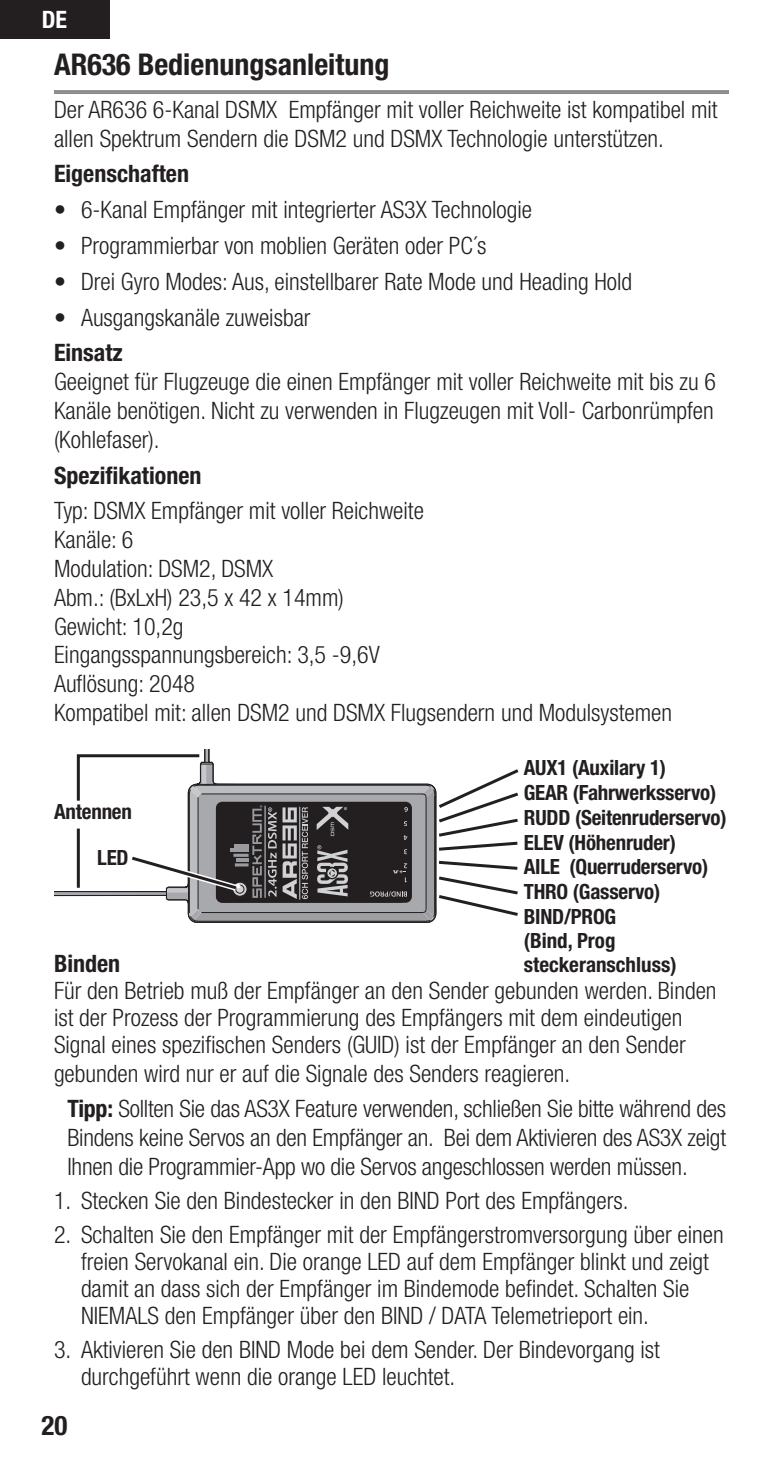
<style>
.page{position:relative;width:783px;height:1458px;background:#fff}
.page>*{position:absolute;margin:0;border:0;box-sizing:border-box;transform-origin:0 0}
.t1{font:700 condensed 30px "Helvetica Neue LT Std";color:#231f20}
.t2{font:700 condensed 27px "Helvetica Neue LT Std";color:#231f20}
.t3{font:300 condensed 24px/28.8px "Helvetica Neue LT Std";color:#231f20}
.t4{font:700 condensed 24px "Helvetica Neue LT Std";color:#231f20}
.t5{font:700 condensed 24px "Helvetica Neue LT Std";color:#fff}
.t6{font:700 condensed 21px/24.6px "Helvetica Neue LT Std";letter-spacing:-.01em;color:#231f20}
.s1{font-weight:700}
</style>
<div class="page">
<div style="left:0;top:0;width:109px;height:39px;background:#231f20"></div>
<hr style="left:54px;top:91px;width:675px;height:1px;background:#231f20">
<hr style="left:54px;top:93px;width:675px;height:1px;background:#231f20">
<svg style="left:54px;top:750px;width:465px;height:173px"></svg>
<p class="t5" style="left:42px;top:5px;width:27px">DE</p>
<p class="t1" style="left:54px;top:47px;width:337px">AR636 Bedienungsanleitung</p>
<p class="t3" style="left:54px;top:95px;width:665px">Der AR636 6-Kanal DSMX Empfänger mit voller Reichweite ist kompatibel mit allen Spektrum Sendern die DSM2 und DSMX Technologie unterstützen.</p>
<p class="t4" style="left:54px;top:159px;width:137px">Eigenschaften</p>
<p class="t3" style="left:54px;top:195px;width:480px">• 6-Kanal Empfänger mit integrierter AS3X Technologie</p>
<p class="t3" style="left:54px;top:231px;width:434px">• Programmierbar von moblien Geräten oder PC´s</p>
<p class="t3" style="left:54px;top:267px;width:580px">• Drei Gyro Modes: Aus, einstellbarer Rate Mode und Heading Hold</p>
<p class="t3" style="left:54px;top:302px;width:258px">• Ausgangskanäle zuweisbar</p>
<p class="t4" style="left:54px;top:338px;width:70px">Einsatz</p>
<p class="t3" style="left:54px;top:367px;width:664px;text-align:justify">Geeignet für Flugzeuge die einen Empfänger mit voller Reichweite mit bis zu 6<br>Kanäle benötigen. Nicht zu verwenden in Flugzeugen mit Voll- Carbonrümpfen (Kohlefaser).</p>
<p class="t4" style="left:54px;top:461px;width:149px">Spezifikationen</p>
<p class="t3" style="left:54px;top:496px;width:620px">Typ: DSMX Empfänger mit voller Reichweite<br>Kanäle: 6<br>Modulation: DSM2, DSMX<br>Abm.: (BxLxH) 23,5 x 42 x 14mm)<br>Gewicht: 10,2g<br>Eingangsspannungsbereich: 3,5 -9,6V<br>Auflösung: 2048<br>Kompatibel mit: allen DSM2 und DSMX Flugsendern und Modulsystemen</p>
<p class="t6" style="left:524px;top:755px;width:204px">AUX1 (Auxilary 1)<br>GEAR (Fahrwerksservo)<br>RUDD (Seitenruderservo)<br>ELEV (Höhenruder)<br>AILE (Querruderservo)<br>THRO (Gasservo)<br>BIND/PROG<br>(Bind, Prog steckeranschluss)</p>
<p class="t6" style="left:54px;top:799px;width:79px">Antennen</p>
<p class="t6" style="left:97px;top:845px;width:33px">LED</p>
<p class="t4" style="left:54px;top:949px;width:68px">Binden</p>
<p class="t3" style="left:54px;top:976px;width:664px;line-height:27.6px">Für den Betrieb muß der Empfänger an den Sender gebunden werden. Binden ist der Prozess der Programmierung des Empfängers mit dem eindeutigen Signal eines spezifischen Senders (GUID) ist der Empfänger an den Sender gebunden wird nur er auf die Signale des Senders reagieren.</p>
<p class="t3" style="left:67px;top:1094px;width:660px;text-align:justify"><span class="s1">Tipp:</span> Sollten Sie das AS3X Feature verwenden, schließen Sie bitte während des Bindens keine Servos an den Empfänger an. Bei dem Aktivieren des AS3X zeigt Ihnen die Programmier-App wo die Servos angeschlossen werden müssen.</p>
<p class="t3" style="left:54px;top:1186px;width:576px">1. Stecken Sie den Bindestecker in den BIND Port des Empfängers.</p>
<p class="t3" style="left:81px;top:1221px;width:644px;line-height:27px;text-indent:-27px">2. Schalten Sie den Empfänger mit der Empfängerstromversorgung über einen freien Servokanal ein. Die orange LED auf dem Empfänger blinkt und zeigt damit an dass sich der Empfänger im Bindemode befindet. Schalten Sie NIEMALS den Empfänger über den BIND / DATA Telemetrieport ein.</p>
<p class="t3" style="left:81px;top:1336px;width:581px;line-height:27px;text-indent:-27px">3. Aktivieren Sie den BIND Mode bei dem Sender. Der Bindevorgang ist durchgeführt wenn die orange LED leuchtet.</p>
<p class="t2" style="left:42px;top:1409px;width:27px">20</p>
</div>
